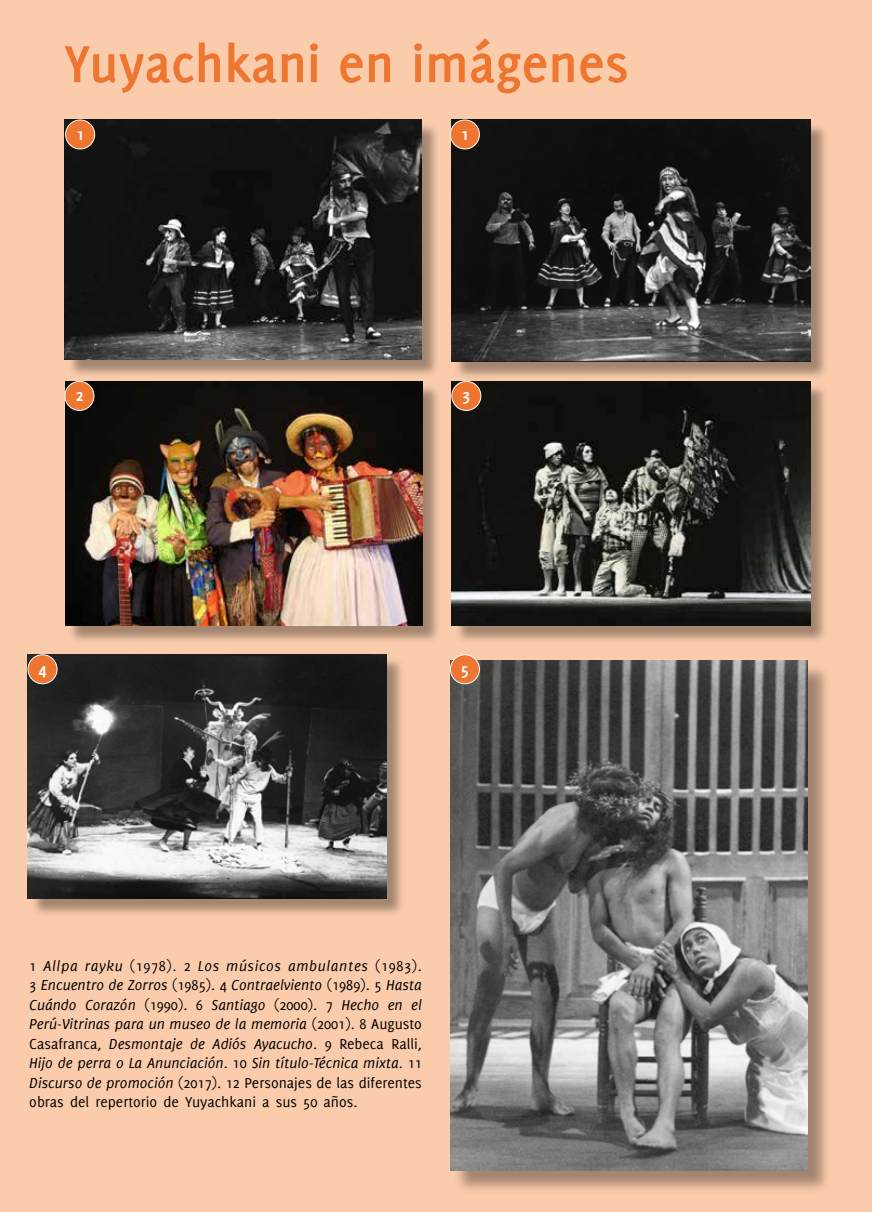
<style>
.page{position:relative;width:872px;height:1212px;background:#fbccac}
.page>*{position:absolute;margin:0;border:0;box-sizing:border-box;transform-origin:0 0}
.t1{font:700 57px "Delicious";color:#ee7631}
.t2{font:700 18px "Delicious";color:#fff}
.t3{font:italic 15.75px/19.5px "Delicious";color:#000;text-align:justify}
.s1{font-style:normal}
</style>
<div class="page">
<div style="left:67px;top:383px;width:374px;height:261px;background:#000;opacity:.35"></div>
<img style="left:65px;top:381px;width:357px;height:244px">
<div style="left:65px;top:381px;width:29px;height:29px;background:#ee7631;border-radius:50%"></div>
<div style="left:65px;top:381px;width:29px;height:30px;border:1px solid #fff;border-radius:50%"></div>
<div style="left:454px;top:383px;width:374px;height:261px;background:#000;opacity:.35"></div>
<img style="left:451px;top:381px;width:359px;height:244px">
<div style="left:452px;top:381px;width:29px;height:29px;background:#ee7631;border-radius:50%"></div>
<div style="left:451px;top:381px;width:30px;height:30px;border:1px solid #fff;border-radius:50%"></div>
<div style="left:30px;top:657px;width:375px;height:260px;background:#000;opacity:.35"></div>
<img style="left:28px;top:654px;width:358px;height:245px">
<div style="left:28px;top:655px;width:29px;height:29px;background:#ee7631;border-radius:50%"></div>
<div style="left:28px;top:654px;width:29px;height:30px;border:1px solid #fff;border-radius:50%"></div>
<div style="left:67px;top:122px;width:372px;height:256px;background:#000;opacity:.35"></div>
<img style="left:65px;top:120px;width:356px;height:240px">
<div style="left:66px;top:120px;width:29px;height:29px;background:#ee7631;border-radius:50%"></div>
<div style="left:65px;top:120px;width:30px;height:29px;border:1px solid #fff;border-radius:50%"></div>
<div style="left:453px;top:663px;width:379px;height:532px;background:#000;opacity:.35"></div>
<img style="left:450px;top:660px;width:357px;height:510px">
<div style="left:453px;top:122px;width:376px;height:258px;background:#000;opacity:.35"></div>
<img style="left:451px;top:120px;width:359px;height:242px">
<div style="left:450px;top:120px;width:29px;height:29px;background:#ee7631;border-radius:50%"></div>
<div style="left:450px;top:120px;width:30px;height:29px;border:1px solid #fff;border-radius:50%"></div>
<div style="left:450px;top:655px;width:29px;height:29px;background:#ee7631;border-radius:50%"></div>
<div style="left:450px;top:654px;width:30px;height:30px;border:1px solid #fff;border-radius:50%"></div>
<h1 class="t1" style="left:64px;top:31px;width:566px">Yuyachkani en imágenes</h1>
<p class="t2" style="left:76px;top:124px;width:10px">1</p>
<p class="t2" style="left:461px;top:124px;width:10px">1</p>
<p class="t2" style="left:75px;top:385px;width:10px">2</p>
<p class="t2" style="left:462px;top:385px;width:10px">3</p>
<p class="t2" style="left:38px;top:658px;width:10px">4</p>
<p class="t2" style="left:461px;top:658px;width:10px">5</p>
<p class="t3" style="left:29px;top:956px;width:394px"><span class="s1">1</span> Allpa rayku <span class="s1">(1978). 2</span> Los músicos ambulantes <span class="s1">(1983).<br>3</span> Encuentro de Zorros <span class="s1">(1985). 4</span> Contraelviento <span class="s1">(1989). 5</span> Hasta Cuándo Corazón <span class="s1">(1990). 6</span> Santiago <span class="s1">(2000). 7</span> Hecho en el Perú-Vitrinas para un museo de la memoria <span class="s1">(2001). 8 Augusto Casafranca,</span> Desmontaje de Adiós Ayacucho<span class="s1">. 9 Rebeca Ralli, </span>Hijo de perra o La Anunciación<span class="s1">. 10</span> Sin título-Técnica mixta<span class="s1">. 11<br></span>Discurso de promoción <span class="s1">(2017). 12 Personajes de las diferentes obras del repertorio de Yuyachkani a sus 50 años.</span></p>
</div>
